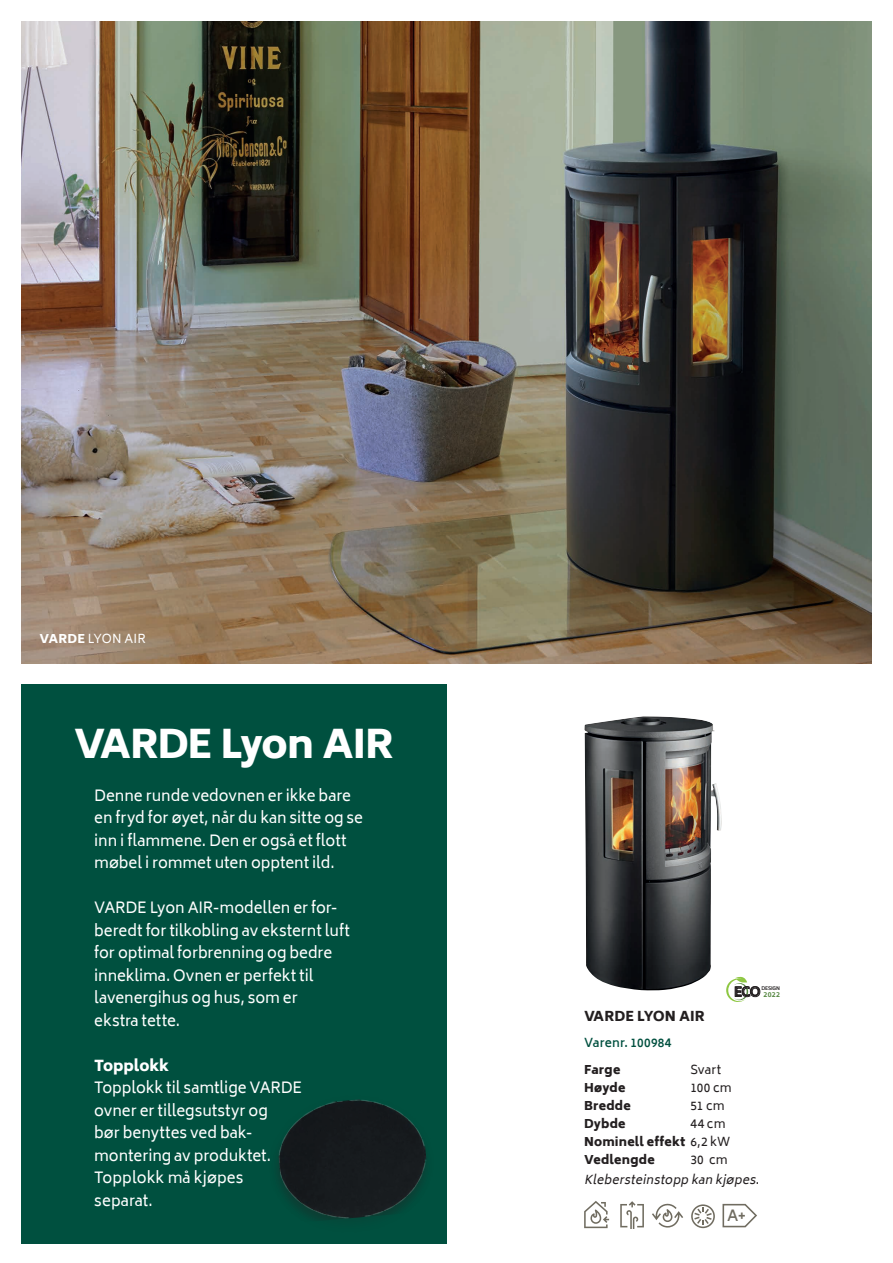
<style>
.page{position:relative;width:893px;height:1263px;background:#fff}
.page>*{position:absolute;margin:0;border:0;box-sizing:border-box;transform-origin:0 0}
.t1{font:900 39px "Biryani";letter-spacing:-.035em;color:#fff}
.t2{font:15px/22.5px "Biryani";letter-spacing:-.005em;color:#fff}
.t3{font:900 15px "Biryani";letter-spacing:-.005em;color:#fff}
.t4{font:600 15px "Biryani";color:#706c60}
.t5{font:900 13.5px "Biryani";letter-spacing:.005em;color:#231f20}
.t6{font:700 12.6px "Biryani";color:#231f20}
.t7{font:900 12px/18px "Biryani";letter-spacing:.015em;color:#231f20}
.t8{font:italic 12px/20.1px "Biryani";color:#231f20}
.t9{font:12px "Biryani";letter-spacing:.015em;color:#231f20}
.t10{font:600 12px "Biryani";letter-spacing:.02em;color:#00503f}
.t11{font:12px "Biryani";letter-spacing:.015em;color:#fff}
.t12{font:700 7.05px "Biryani";color:#558741}
.t13{font:700 4.8px "Biryani";letter-spacing:-.025em;color:#231f20}
.s1{font-weight:900}
.s2{font-weight:400}
.s3{font-style:normal}
</style>
<div class="page">
<div style="left:21px;top:684px;width:425px;height:560px;background:#00503f"></div>
<img style="left:278px;top:1099px;width:149px;height:121px">
<img style="left:584px;top:716px;width:138px;height:274px">
<svg style="left:584px;top:1201px;width:25px;height:27px"></svg>
<svg style="left:620px;top:1201px;width:24px;height:28px"></svg>
<svg style="left:652px;top:1203px;width:31px;height:24px"></svg>
<svg style="left:691px;top:1204px;width:24px;height:24px"></svg>
<svg style="left:722px;top:1203px;width:35px;height:25px"></svg>
<svg style="left:726px;top:976px;width:34px;height:26px"></svg>
<img style="left:21px;top:21px;width:851px;height:642px">
<p class="t11" style="left:39px;top:632px;width:108px"><span class="s1">VARDE</span> LYON AIR</p>
<h1 class="t1" style="left:74px;top:722px;width:321px">VARDE Lyon AIR</h1>
<p class="t2" style="left:94px;top:784px;width:270px">Denne runde vedovnen er ikke bare en fryd for øyet, når du kan sitte og se inn i flammene. Den er også et flott møbel i rommet uten opptent ild.</p>
<p class="t2" style="left:94px;top:897px;width:257px">VARDE Lyon AIR- modellen er for&shy;beredt for tilkobling av eksternt luft for optimal forbrenning og bedre inneklima. Ovnen er perfekt til lavenergihus og hus, som er<br>ekstra tette.</p>
<p class="t3" style="left:94px;top:1057px;width:76px">Topplokk</p>
<p class="t2" style="left:94px;top:1077px;width:209px">Topplokk til samtlige VARDE ovner er tillegsutstyr og<br>bør benyttes ved bak&shy;montering av produktet.<br>Topplokk må kjøpes separat.</p>
<p class="t13" style="left:761px;top:986px;width:20px">DESIGN</p>
<p class="t12" style="left:763px;top:990px;width:18px">2022</p>
<p class="t6" style="left:734px;top:985px;width:28px">ECO</p>
<p class="t5" style="left:584px;top:1008px;width:122px">VARDE LYON AIR</p>
<p class="t10" style="left:584px;top:1036px;width:89px">Varenr. 100984</p>
<p class="t7" style="left:584px;top:1060px;width:38px">Farge</p>
<p class="t9" style="left:690px;top:1062px;width:32px">Svart</p>
<p class="t7" style="left:584px;top:1078px;width:43px">Høyde</p>
<p class="t9" style="left:690px;top:1080px;width:43px">100 cm</p>
<p class="t7" style="left:584px;top:1096px;width:48px">Bredde</p>
<p class="t9" style="left:690px;top:1098px;width:36px">51 cm</p>
<p class="t7" style="left:584px;top:1114px;width:43px">Dybde</p>
<p class="t7" style="left:584px;top:1114px;width:148px;text-indent:106px"><span class="s2">44 cm<br></span>Nominell effekt <span class="s2">6,2 kW<br></span>Vedlengde</p>
<p class="t8" style="left:584px;top:1149px;width:177px;text-indent:106px"><span class="s3">30 cm<br></span>Klebersteinstopp kan kjøpes<span class="s3">.</span></p>
<p class="t4" style="left:727px;top:1207px;width:21px">A+</p>
</div>
